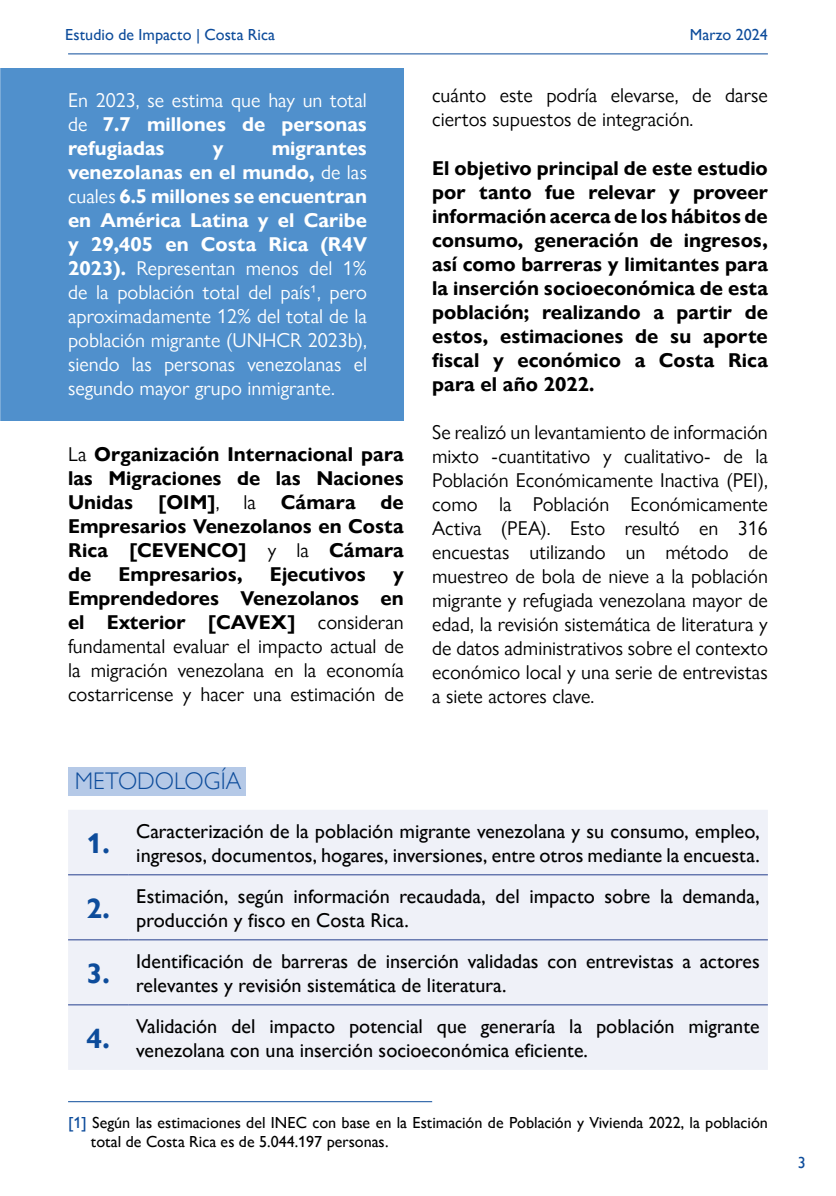
<style>
.page{position:relative;width:836px;height:1196px;background:#fff}
.page>*{position:absolute;margin:0;border:0;box-sizing:border-box;transform-origin:0 0}
.t1{font:700 28px "Gill Sans Nova";color:#0d4c9b}
.t2{font:300 24px "Gill Sans Nova";color:#0d4c9b}
.t3{font:20px/24px "Gill Sans Nova";color:#000;text-align:justify}
.t4{font:500 20px/24px "Gill Sans Nova";color:#000}
.t5{font:700 20px/24px "Gill Sans Nova";color:#000;text-align:justify}
.t6{font:20px/24px "Gill Sans Nova";color:#fff;text-align:justify}
.t7{font:700 20px/24px "Gill Sans Nova";color:#fff;text-align:justify}
.t8{font:500 16px/19.2px "Gill Sans Nova";color:#000}
.t9{font:500 16px "Gill Sans Nova";color:#0d4c9b}
.s1{font-weight:400}
.s2{font-weight:700}
.s3{color:#0d4c9b}
</style>
<div class="page">
<hr style="left:68px;top:53px;width:699px;height:1px;background:#0d4c9b">
<div style="left:0;top:68px;width:403px;height:352px;background:#5090cc"></div>
<hr style="left:68px;top:1100px;width:364px;height:1px;background:#0d4c9b">
<div style="left:68px;top:766px;width:178px;height:29px;background:#b5c9e7"></div>
<div style="left:68px;top:810px;width:699px;height:259px;background:#eff1f8"></div>
<hr style="left:68px;top:874px;width:60px;height:1px;background:#253f8e">
<hr style="left:128px;top:874px;width:639px;height:1px;background:#253f8e">
<hr style="left:68px;top:939px;width:60px;height:1px;background:#253f8e">
<hr style="left:128px;top:939px;width:639px;height:1px;background:#253f8e">
<hr style="left:68px;top:1004px;width:60px;height:1px;background:#253f8e">
<hr style="left:128px;top:1004px;width:639px;height:1px;background:#253f8e">
<p class="t9" style="left:65px;top:25px;width:211px">Estudio de Impacto | Costa Rica</p>
<p class="t9" style="left:689px;top:25px;width:79px">Marzo 2024</p>
<p class="t7" style="left:68px;top:88px;width:300px"><span class="s1">En 2023, se estima que hay un total de</span> 7.7 millones de personas refugiadas</p>
<p class="t6" style="left:68px;top:136px;width:300px;text-indent:203px"><span class="s2">migrantes venezolanas en el mundo,</span> de las cuales <span class="s2">6.5 millones se encuentran en América Latina y el Caribe y 29,405 en Costa Rica (R4V 2023).</span> Representan menos del 1% de la población total del país1, pero aproximadamente 12% del total de la población migrante (UNHCR 2023b), siendo las personas venezolanas el segundo mayor grupo inmigrante.</p>
<p class="t7" style="left:213px;top:136px;width:12px">y</p>
<p class="t5" style="left:68px;top:442px;width:337px"><span class="s1">La</span> Organización Internacional para las Migraciones de las Naciones Unidas</p>
<p class="t5" style="left:158px;top:490px;width:99px">[OIM]<span class="s1">, la</span></p>
<p class="t5" style="left:281px;top:490px;width:76px">Cámara</p>
<p class="t5" style="left:68px;top:490px;width:337px;text-indent:312px">de Empresarios Venezolanos en Costa Rica [CEVENCO] <span class="s1">y la</span> Cámara de</p>
<p class="t5" style="left:118px;top:562px;width:126px">Empresarios,</p>
<p class="t5" style="left:270px;top:562px;width:97px">Ejecutivos</p>
<p class="t3" style="left:68px;top:561px;width:337px;text-indent:325px"><span class="s2">y Emprendedores Venezolanos en el Exterior [CAVEX]</span> consideran fundamental evaluar el impacto actual de la migración venezolana en la economía costarricense y hacer una estimación de</p>
<p class="t2" style="left:75px;top:765px;width:168px">METODOLOGÍA</p>
<p class="t3" style="left:432px;top:83px;width:337px">cuánto este podría elevarse, de darse ciertos supuestos de integración.</p>
<p class="t5" style="left:432px;top:156px;width:337px">El objetivo principal de este estudio por tanto fue relevar y proveer información acerca de los hábitos de consumo, generación de ingresos, así como barreras y limitantes para la inserción socioeconómica de esta población; realizando a partir de estos, estimaciones de su aporte fiscal y económico a Costa Rica para el año 2022.</p>
<p class="t3" style="left:432px;top:419px;width:337px">Se realizó un levantamiento de información mixto -cuantitativo y cualitativo- de la Población Económicamente Inactiva (PEI), como la Población Económicamente Activa (PEA). Esto resultó en 316 encuestas utilizando un método de muestreo de bola de nieve a la población migrante y refugiada venezolana mayor de edad, la revisión sistemática de literatura y de datos administrativos sobre el contexto económico local y una serie de entrevistas a siete actores clave.</p>
<p class="t1" style="left:87px;top:825px;width:25px">1.</p>
<p class="t4" style="left:136px;top:818px;width:625px">Caracterización de la población migrante venezolana y su consumo, empleo, ingresos, documentos, hogares, inversiones, entre otros mediante la encuesta.</p>
<p class="t1" style="left:87px;top:890px;width:25px">2.</p>
<p class="t4" style="left:136px;top:883px;width:625px">Estimación, según información recaudada, del impacto sobre la demanda, producción y fisco en Costa Rica.</p>
<p class="t1" style="left:87px;top:955px;width:25px">3.</p>
<p class="t4" style="left:136px;top:948px;width:624px">Identificación de barreras de inserción validadas con entrevistas a actores relevantes y revisión sistemática de literatura.</p>
<p class="t1" style="left:87px;top:1020px;width:25px">4.</p>
<p class="t4" style="left:136px;top:1013px;width:624px">Validación del impacto potencial que generaría la población migrante venezolana con una inserción socioeconómica eficiente.</p>
<p class="t8" style="left:91px;top:1112px;width:678px;text-indent:-23px"><span class="s3">[1]</span> Según las estimaciones del INEC con base en la Estimación de Población y Vivienda 2022, la población total de Costa Rica es de 5.044.197 personas.</p>
<p class="t9" style="left:797px;top:1152px;width:9px">3</p>
</div>
